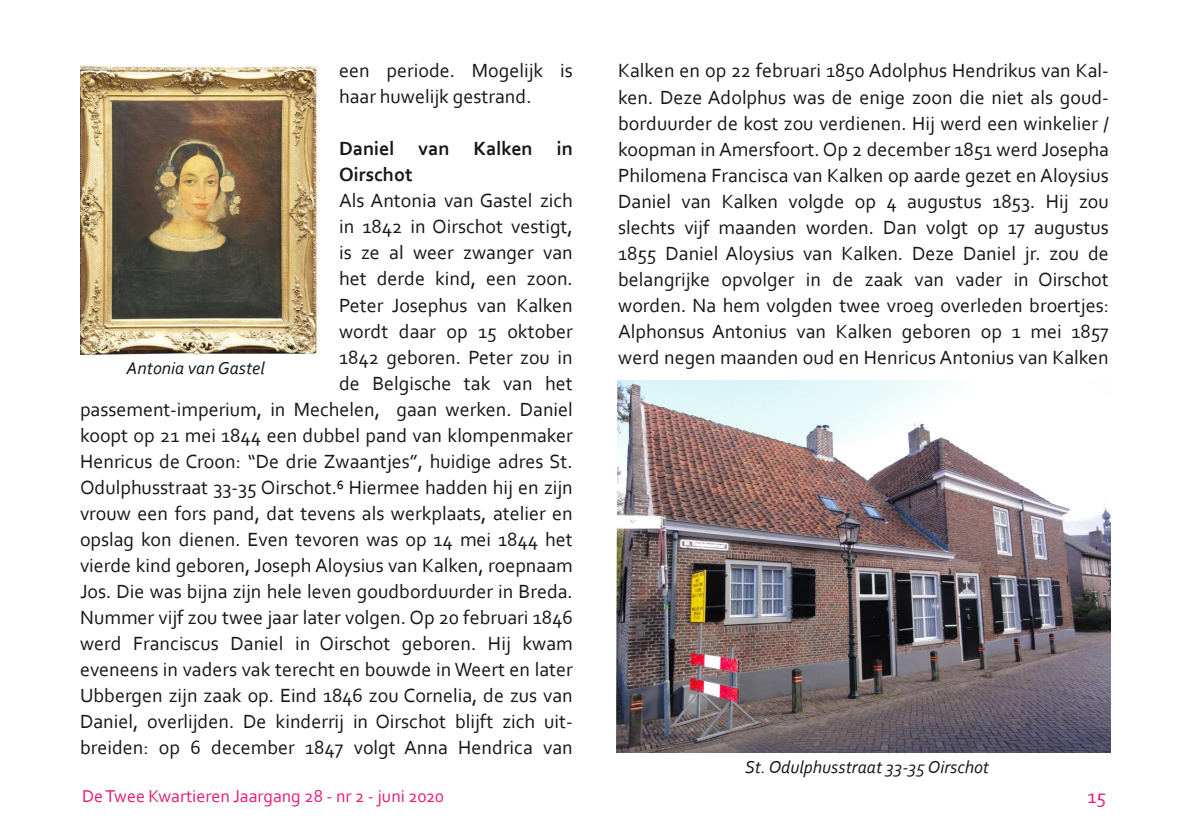
<style>
.page{position:relative;width:1191px;height:840px;background:#fff}
.page>*{position:absolute;margin:0;border:0;box-sizing:border-box;transform-origin:0 0}
.t1{font:20px/26px "Corbel";color:#181715}
.t2{font:700 20px/26px "Corbel";color:#181715}
.t3{font:20px "Corbel";color:#e71d73}
.t4{font:italic 18px "Corbel";color:#181715}
.t5{font:18px "Corbel";color:#e71d73}
</style>
<div class="page">
<img style="left:616px;top:380px;width:494px;height:371px">
<img style="left:80px;top:63px;width:238px;height:292px">
<p class="t1" style="left:339px;top:59px;width:235px">een periode. Mogelijk is haar huwelijk gestrand.</p>
<p class="t2" style="left:339px;top:137px;width:235px">Daniel van Kalken in<br>Oirschot</p>
<p class="t1" style="left:80px;top:189px;width:494px;text-align:right">Als Antonia van Gastel zich<br>in 1842 in Oirschot vestigt,<br>is ze al weer zwanger van<br>het derde kind, een zoon.<br>Peter Josephus van Kalken<br>wordt daar op 15 oktober<br>1842 geboren. Peter zou in<br>de Belgische tak van het<br>passement‐imperium, in Mechelen, gaan werken. Daniel koopt op 21 mei 1844 een dubbel pand van klompenmaker Henricus de Croon: “De drie Zwaantjes”, huidige adres St.<br>Odulphusstraat 33‐35 Oirschot.⁶ Hiermee hadden hij en zijn vrouw een fors pand, dat tevens als werkplaats, atelier en opslag kon dienen. Even tevoren was op 14 mei 1844 het vierde kind geboren, Joseph Aloysius van Kalken, roepnaam Jos. Die was bijna zijn hele leven goudborduurder in Breda.<br>Nummer vijf zou twee jaar later volgen. Op 20 februari 1846 werd Franciscus Daniel in Oirschot geboren. Hij kwam eveneens in vaders vak terecht en bouwde in Weert en later Ubbergen zijn zaak op. Eind 1846 zou Cornelia, de zus van Daniel, overlijden. De kinderrij in Oirschot blijft zich uit‐ breiden: op 6 december 1847 volgt Anna Hendrica van</p>
<p class="t4" style="left:126px;top:360px;width:140px">Antonia van Gastel</p>
<p class="t1" style="left:618px;top:60px;width:492px;text-align:justify">Kalken en op 22 februari 1850 Adolphus Hendrikus van Kal‐ ken. Deze Adolphus was de enige zoon die niet als goud‐ borduurder de kost zou verdienen. Hij werd een winkelier / koopman in Amersfoort. Op 2 december 1851 werd Josepha Philomena Francisca van Kalken op aarde gezet en Aloysius Daniel van Kalken volgde op 4 augustus 1853. Hij zou slechts vijf maanden worden. Dan volgt op 17 augustus 1855 Daniel Aloysius van Kalken. Deze Daniel jr. zou de belangrijke opvolger in de zaak van vader in Oirschot worden. Na hem volgden twee vroeg overleden broertjes:<br>Alphonsus Antonius van Kalken geboren op 1 mei 1857 werd negen maanden oud en Henricus Antonius van Kalken</p>
<p class="t4" style="left:745px;top:759px;width:245px">St. Odulphusstraat 33‐35Oirschot</p>
<p class="t5" style="left:82px;top:788px;width:364px">DeTwee Kwartieren Jaargang 28 ‐ nr 2 ‐ juni 2020</p>
<p class="t3" style="left:1087px;top:787px;width:20px">15</p>
</div>
